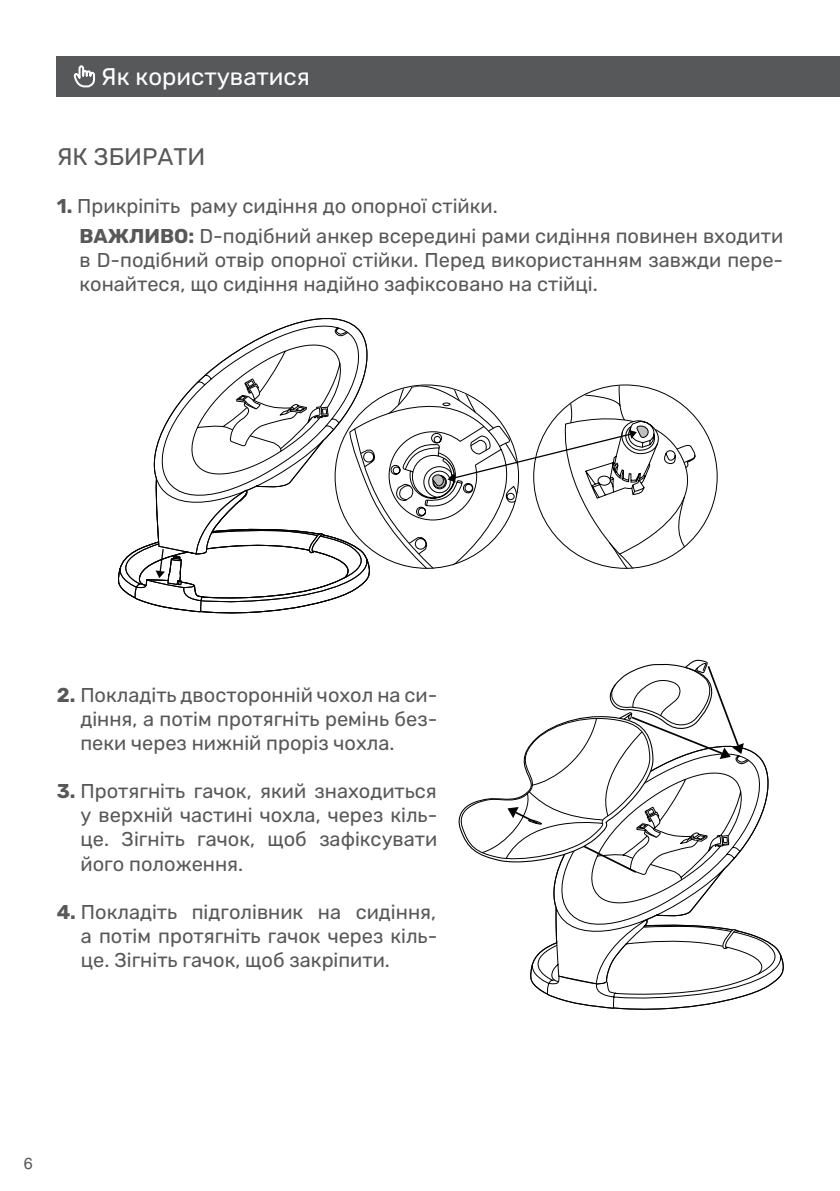
<style>
.page{position:relative;width:840px;height:1191px;background:#fff}
.page>*{position:absolute;margin:0;border:0;box-sizing:border-box;transform-origin:0 0}
.t1{font:24px "Rubik";color:#fff}
.t2{font:24px "Rubik";color:#57585a}
.t3{font:20px/24px "Rubik";color:#57585a;text-align:justify}
.t4{font:16px "Helios C";color:#57585a}
.s1{font-weight:700}
</style>
<div class="page">
<div style="left:57px;top:57px;width:782px;height:40px;background:#57585a"></div>
<svg style="left:73px;top:65px;width:22px;height:23px"></svg>
<svg style="left:201px;top:318px;width:167px;height:60px"></svg>
<svg style="left:118px;top:378px;width:587px;height:236px"></svg>
<svg style="left:553px;top:749px;width:216px;height:261px"></svg>
<svg style="left:530px;top:926px;width:254px;height:82px"></svg>
<svg style="left:458px;top:659px;width:290px;height:224px"></svg>
<p class="t1" style="left:101px;top:64px;width:210px">Як користуватися</p>
<p class="t2" style="left:57px;top:143px;width:150px">ЯК ЗБИРАТИ</p>
<p class="t3" style="left:79px;top:192px;width:704px;line-height:29.6px;text-indent:-23px"><span class="s1">1.</span> Прикріпіть раму сидіння до опорної стійки.<br><span class="s1">ВАЖЛИВО:</span> D-подібний анкер всередині рами сидіння повинен входити</p>
<p class="t3" style="left:79px;top:248px;width:704px">в D-подібний отвір опорної стійки. Перед використанням завжди пере&shy;конайтеся, що сидіння надійно зафіксовано на стійці.</p>
<p class="t3" style="left:80px;top:684px;width:358px;text-indent:-24px"><span class="s1">2.</span> Покладіть двосторонній чохол на си&shy;діння, а потім протягніть ремінь без&shy;пеки через нижній проріз чохла.</p>
<p class="t3" style="left:80px;top:780px;width:358px;text-indent:-24px"><span class="s1">3.</span> Протягніть гачок, який знаходиться у верхній частині чохла, через кіль&shy;це. Зігніть гачок, щоб зафіксувати його положення.</p>
<p class="t3" style="left:81px;top:900px;width:358px;text-indent:-24px"><span class="s1">4.</span> Покладіть підголівник на сидіння, а потім протягніть гачок через кіль&shy;це. Зігніть гачок, щоб закріпити.</p>
<p class="t4" style="left:24px;top:1153px;width:10px">6</p>
</div>
